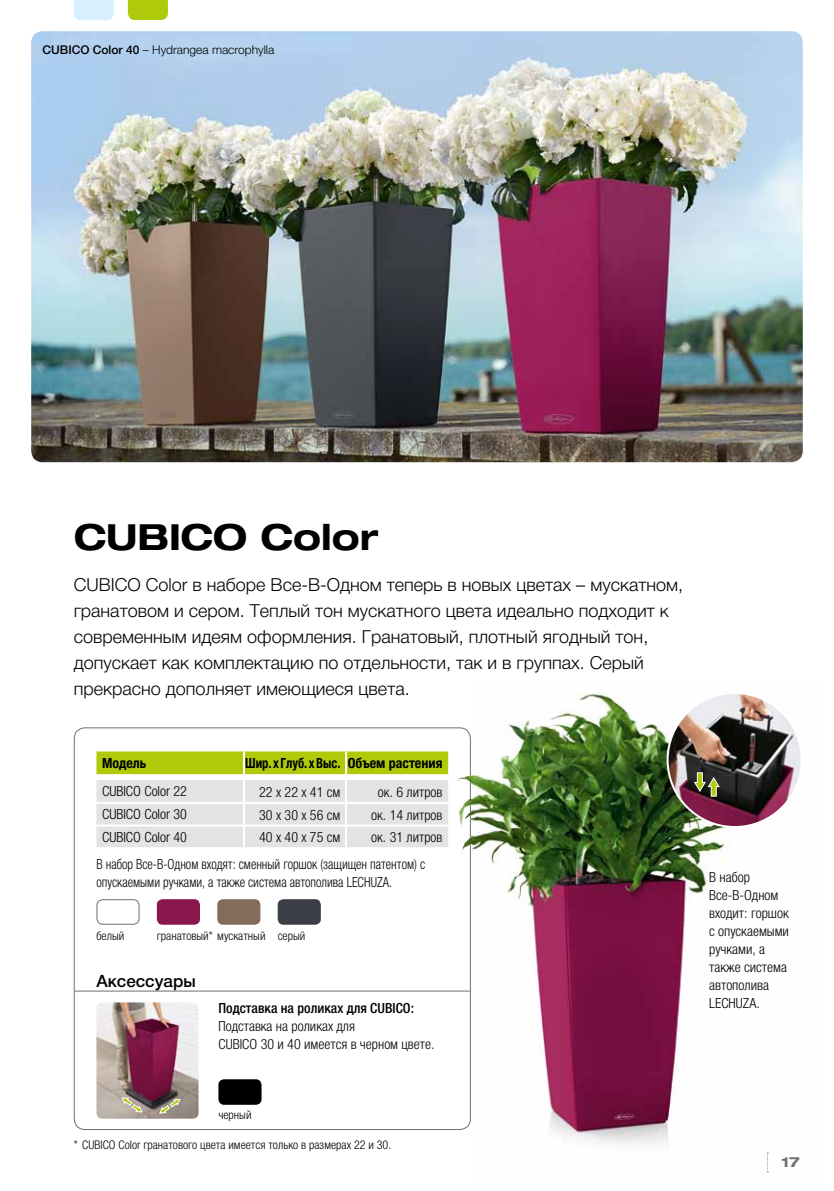
<style>
.page{position:relative;width:834px;height:1191px;background:#fff}
.page>*{position:absolute;margin:0;border:0;box-sizing:border-box;transform-origin:0 0}
.t1{font:700 expanded 36px "Helvetica Neue LT Pro";color:#000}
.t2{font:300 18px/26px "Helvetica Neue LTCYR";color:#000}
.t3{font:500 17px "Helvetica Neue LTCYR";color:#000}
.t4{font:300 condensed 14px/18px "Helvetica Neue LTCYR";color:#000}
.t5{font:300 condensed 14px "Helvetica Neue LTCYR";color:#000;scale:.9 1}
.t6{font:300 condensed 14px "Helvetica Neue LT Pro";color:#000}
.t7{font:700 condensed 14px "Helvetica Neue LTCYR";color:#000;scale:.9 1}
.t8{font:500 condensed 14px "Helvetica Neue LTCYR";color:#000}
.t9{font:700 condensed 14px "Helvetica Neue LTCYR";color:#000}
.t10{font:700 expanded 14px "Helvetica Neue LT Pro";color:#706f6f}
.t11{font:300 condensed 12px "Helvetica Neue LTCYR";color:#000}
.t12{font:300 12px "Helvetica Neue LT Pro";color:#000}
.s1{font-weight:500}
</style>
<div class="page">
<img style="left:31px;top:31px;width:771px;height:431px">
<img style="left:471px;top:693px;width:298px;height:480px">
<img style="left:667px;top:693px;width:134px;height:134px;border-radius:67px">
<img style="left:96px;top:1002px;width:102px;height:116px">
<hr style="left:74px;top:990px;width:395px;height:1px;background:#706f6f">
<div style="left:96px;top:751px;width:352px;height:23px;background:#afca0b"></div>
<div style="left:96px;top:780px;width:352px;height:67px;background:#e3e3e3"></div>
<hr style="left:243px;top:751px;width:2px;height:23px;background:#fff">
<hr style="left:345px;top:751px;width:2px;height:23px;background:#fff">
<hr style="left:243px;top:780px;width:2px;height:22px;background:#fff">
<hr style="left:345px;top:780px;width:2px;height:22px;background:#fff">
<hr style="left:96px;top:802px;width:148px;height:2px;background:#fff">
<hr style="left:244px;top:802px;width:102px;height:2px;background:#fff">
<hr style="left:243px;top:804px;width:2px;height:20px;background:#fff">
<hr style="left:346px;top:802px;width:102px;height:2px;background:#fff">
<hr style="left:345px;top:804px;width:2px;height:20px;background:#fff">
<hr style="left:96px;top:824px;width:148px;height:2px;background:#fff">
<hr style="left:244px;top:824px;width:102px;height:2px;background:#fff">
<hr style="left:243px;top:826px;width:2px;height:21px;background:#fff">
<hr style="left:346px;top:824px;width:102px;height:2px;background:#fff">
<hr style="left:345px;top:826px;width:2px;height:21px;background:#fff">
<div style="left:218px;top:1079px;width:43px;height:25px;background:#000;border-radius:6px"></div>
<div style="left:96px;top:899px;width:43px;height:25px;border:1px solid #706f6f;border-radius:6px"></div>
<div style="left:157px;top:899px;width:43px;height:25px;background:#8a174b;border-radius:6px"></div>
<div style="left:217px;top:899px;width:43px;height:25px;background:#846c5d;border-radius:6px"></div>
<div style="left:278px;top:899px;width:43px;height:25px;background:#3b3f45;border-radius:6px"></div>
<svg style="left:693px;top:772px;width:26px;height:25px"></svg>
<svg style="left:159px;top:1098px;width:22px;height:15px"></svg>
<svg style="left:121px;top:1097px;width:22px;height:15px"></svg>
<svg style="left:74px;top:0;width:40px;height:20px"></svg>
<svg style="left:128px;top:0;width:40px;height:20px"></svg>
<img style="left:457px;top:775px;width:19px;height:80px">
<svg style="left:766px;top:1152px;width:2px;height:20px"></svg>
<p class="t12" style="left:43px;top:42px;width:233px"><span class="s1">CUBICO Color 40</span> – Hydrangea macrophylla</p>
<h1 class="t1" style="left:74px;top:514px;width:306px">CUBICO Color</h1>
<p class="t2" style="left:74px;top:571px;width:610px">CUBICO Color в наборе Все-В-Одном теперь в новых цветах – мускатном, гранатовом и сером. Теплый тон мускатного цвета идеально подходит к современным идеям оформления. Гранатовый, плотный ягодный тон, допускает как комплектацию по отдельности, так и в группах. Серый прекрасно дополняет имеющиеся цвета.</p>
<p class="t9" style="left:102px;top:755px;width:46px">Модель</p>
<p class="t7" style="left:245px;top:755px;width:221px">Шир. x Глуб. x Выс. Объем растения</p>
<p class="t6" style="left:102px;top:783px;width:86px">CUBICO Color 22</p>
<p class="t4" style="left:259px;top:782px;width:83px">22 x 22 x 41 см</p>
<p class="t4" style="left:378px;top:782px;width:66px">ок. 6 литров</p>
<p class="t6" style="left:102px;top:806px;width:86px">CUBICO Color 30</p>
<p class="t4" style="left:259px;top:806px;width:83px">30 x 30 x 56 см</p>
<p class="t4" style="left:371px;top:806px;width:73px">ок. 14 литров</p>
<p class="t6" style="left:102px;top:829px;width:86px">CUBICO Color 40</p>
<p class="t4" style="left:259px;top:828px;width:83px">40 x 40 x 75 см</p>
<p class="t4" style="left:96px;top:824px;width:347px;line-height:26.6px;text-indent:275px">ок. 31 литров<br>В набор Все-В-Одном входят: сменный горшок (защищен патентом) с</p>
<p class="t5" style="left:96px;top:874px;width:330px">опускаемыми ручками, а также система автополива LECHUZA.</p>
<p class="t11" style="left:96px;top:928px;width:29px">белый</p>
<p class="t11" style="left:157px;top:928px;width:150px">гранатовый* мускатный серый</p>
<p class="t3" style="left:96px;top:972px;width:101px">Аксессуары</p>
<p class="t8" style="left:218px;top:1001px;width:197px">Подставка на роликах для CUBICO:</p>
<p class="t4" style="left:218px;top:1017px;width:217px">Подставка на роликах для<br>CUBICO 30 и 40 имеется в черном цвете.</p>
<p class="t11" style="left:218px;top:1108px;width:35px">черный</p>
<p class="t11" style="left:74px;top:1138px;width:319px">* CUBICO Color гранатового цвета имеется только в размерах 22 и 30.</p>
<p class="t4" style="left:709px;top:867px;width:81px">В набор<br>Все-В-Одном входит: горшок с опускаемыми ручками, а также система автополива<br>LECHUZA.</p>
<p class="t10" style="left:781px;top:1152px;width:20px">17</p>
</div>
